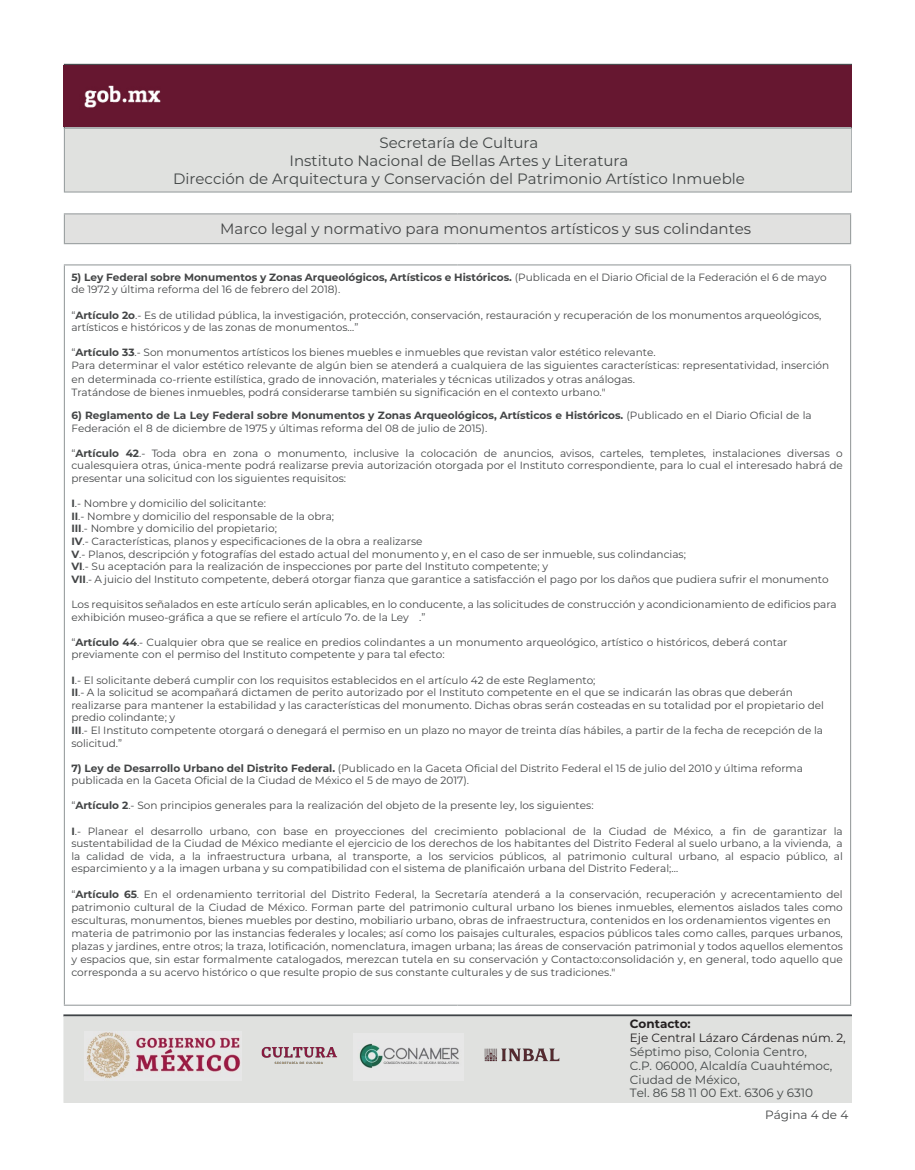
<style>
.page{position:relative;width:915px;height:1170px;background:#fff}
.page>*{position:absolute;margin:0;border:0;box-sizing:border-box;transform-origin:0 0}
.t1{font:15px/18px "Montserrat";color:#424646;text-align:center}
.t2{font:15px "Montserrat";color:#434546}
.t3{font:12px/14px "Montserrat";color:#424646}
.t4{font:12px "Montserrat";color:#231f20}
.t5{font:12px "Montserrat";color:#434546}
.t6{font:700 12px "Montserrat";color:#231f20}
.t7{font:10.5px/12.6px "Montserrat";color:#434546}
.s1{font-weight:700}
</style>
<div class="page">
<div style="left:64px;top:64px;width:787px;height:65px;border:1px solid #404447"></div>
<div style="left:64px;top:128px;width:786px;height:64px;background:#e0e1df"></div>
<div style="left:64px;top:128px;width:787px;height:64px;border:1px solid #9ca2a3"></div>
<div style="left:64px;top:214px;width:786px;height:30px;background:#e1e1e0"></div>
<hr style="left:64px;top:213px;width:393px;height:1px;background:#9ba0a1">
<svg style="left:64px;top:214px;width:1px;height:29px"></svg>
<hr style="left:457px;top:213px;width:393px;height:1px;background:#9ba0a1">
<hr style="left:64px;top:243px;width:393px;height:1px;background:#9ba0a1">
<hr style="left:457px;top:243px;width:393px;height:1px;background:#9ba0a1">
<hr style="left:64px;top:264px;width:393px;height:1px;background:#9ba0a1">
<hr style="left:64px;top:265px;width:1px;height:739px;background:#9ba0a1">
<hr style="left:457px;top:264px;width:393px;height:1px;background:#9ba0a1">
<hr style="left:849px;top:265px;width:1px;height:739px;background:#9ba0a1">
<hr style="left:64px;top:1004px;width:393px;height:1px;background:#9ba0a1">
<hr style="left:457px;top:1004px;width:393px;height:1px;background:#9ba0a1">
<div style="left:64px;top:65px;width:787px;height:61px;background:#661730"></div>
<div style="left:63px;top:1014px;width:788px;height:2px;border:1px solid #404447"></div>
<div style="left:64px;top:1016px;width:787px;height:86px;background:#e0e1df"></div>
<div style="left:63px;top:1016px;width:788px;height:86px;border:1px solid #e0e1df"></div>
<img style="left:359px;top:1044px;width:100px;height:24px">
<img style="left:484px;top:1048px;width:75px;height:14px">
<img style="left:86px;top:1032px;width:155px;height:46px">
<img style="left:261px;top:1047px;width:77px;height:17px">
<h1 class="t1" style="left:173px;top:133px;width:573px">Secretaría de Cultura<br>Instituto Nacional de Bellas Artes y Literatura<br>Dirección de Arquitectura y Conservación del Patrimonio Artístico Inmueble</h1>
<p class="t2" style="left:220px;top:218px;width:532px">Marco legal y normativo para monumentos artísticos y sus colindantes</p>
<p class="t7" style="left:71px;top:270px;width:756px"><span class="s1">5) Ley Federal sobre Monumentos y Zonas Arqueológicos, Artísticos e Históricos.</span> (Publicada en el Diario Oficial de la Federación el 6 de mayo de 1972 y última reforma del 16 de febrero del 2018).</p>
<p class="t7" style="left:71px;top:308px;width:751px">“<span class="s1">Artículo 2o</span>.- Es de utilidad pública, la investigación, protección, conservación, restauración y recuperación de los monumentos arqueológicos, artísticos e históricos y de las zonas de monumentos…”</p>
<p class="t7" style="left:71px;top:345px;width:759px;line-height:13.2px">“<span class="s1">Artículo 33</span>.- Son monumentos artísticos los bienes muebles e inmuebles que revistan valor estético relevante.<br>Para determinar el valor estético relevante de algún bien se atenderá a cualquiera de las siguientes características: representatividad, inserción en determinada co-rriente estilística, grado de innovación, materiales y técnicas utilizados y otras análogas.<br>Tratándose de bienes inmuebles, podrá considerarse también su significación en el contexto urbano."</p>
<p class="t7" style="left:71px;top:409px;width:741px"><span class="s1">6) Reglamento de La Ley Federal sobre Monumentos y Zonas Arqueológicos, Artísticos e Históricos.</span> (Publicado en el Diario Oficial de la<br>Federación el 8 de diciembre de 1975 y últimas reforma del 08 de julio de 2015).</p>
<p class="t7" style="left:71px;top:446px;width:772px;text-align:justify">“<span class="s1">Artículo 42</span>.- Toda obra en zona o monumento, inclusive la colocación de anuncios, avisos, carteles, templetes, instalaciones diversas o cualesquiera otras, única-mente podrá realizarse previa autorización otorgada por el Instituto correspondiente, para lo cual el interesado habrá de presentar una solicitud con los siguientes requisitos:</p>
<p class="t7" style="left:71px;top:497px;width:758px"><span class="s1">I</span>.- Nombre y domicilio del solicitante:<br><span class="s1">II</span>.- Nombre y domicilio del responsable de la obra;<br><span class="s1">III</span>.- Nombre y domicilio del propietario;<br><span class="s1">IV</span>.- Características, planos y especificaciones de la obra a realizarse<br><span class="s1">V</span>.- Planos, descripción y fotografías del estado actual del monumento y, en el caso de ser inmueble, sus colindancias;<br><span class="s1">VI</span>.- Su aceptación para la realización de inspecciones por parte del Instituto competente; y<br><span class="s1">VII</span>.- A juicio del Instituto competente, deberá otorgar fianza que garantice a satisfacción el pago por los daños que pudiera sufrir el monumento</p>
<p class="t7" style="left:71px;top:597px;width:766px">Los requisitos señalados en este artículo serán aplicables, en lo conducente, a las solicitudes de construcción y acondicionamiento de edificios para exhibición museo-gráfica a que se refiere el artículo 7o. de la Ley .”</p>
<p class="t7" style="left:71px;top:635px;width:717px">“<span class="s1">Artículo 44</span>.- Cualquier obra que se realice en predios colindantes a un monumento arqueológico, artístico o históricos, deberá contar previamente con el permiso del Instituto competente y para tal efecto:</p>
<p class="t7" style="left:71px;top:673px;width:753px"><span class="s1">I</span>.- El solicitante deberá cumplir con los requisitos establecidos en el artículo 42 de este Reglamento;<br><span class="s1">II</span>.- A la solicitud se acompañará dictamen de perito autorizado por el Instituto competente en el que se indicarán las obras que deberán realizarse para mantener la estabilidad y las características del monumento. Dichas obras serán costeadas en su totalidad por el propietario del predio colindante; y<br><span class="s1">III</span>.- El Instituto competente otorgará o denegará el permiso en un plazo no mayor de treinta días hábiles, a partir de la fecha de recepción de la solicitud.”</p>
<p class="t7" style="left:71px;top:761px;width:732px"><span class="s1">7) Ley de Desarrollo Urbano del Distrito Federal.</span> (Publicado en la Gaceta Oficial del Distrito Federal el 15 de julio del 2010 y última reforma publicada en la Gaceta Oficial de la Ciudad de México el 5 de mayo de 2017).</p>
<p class="t7" style="left:71px;top:799px;width:523px">“<span class="s1">Artículo 2</span>.- Son principios generales para la realización del objeto de la presente ley, los siguientes:</p>
<p class="t7" style="left:71px;top:824px;width:772px;text-align:justify"><span class="s1">I</span>.- Planear el desarrollo urbano, con base en proyecciones del crecimiento poblacional de la Ciudad de México, a fin de garantizar la sustentabilidad de la Ciudad de México mediante el ejercicio de los derechos de los habitantes del Distrito Federal al suelo urbano, a la vivienda, a la calidad de vida, a la infraestructura urbana, al transporte, a los servicios públicos, al patrimonio cultural urbano, al espacio público, al esparcimiento y a la imagen urbana y su compatibilidad con el sistema de planificaión urbana del Distrito Federal;…</p>
<p class="t7" style="left:71px;top:886px;width:772px;line-height:13.2px">“<span class="s1">Artículo 65</span>. En el ordenamiento territorial del Distrito Federal, la Secretaría atenderá a la conservación, recuperación y acrecentamiento del patrimonio cultural de la Ciudad de México. Forman parte del patrimonio cultural urbano los bienes inmuebles, elementos aislados tales como esculturas, monumentos, bienes muebles por destino, mobiliario urbano, obras de infraestructura, contenidos en los ordenamientos vigentes en materia de patrimonio por las instancias federales y locales; así como los paisajes culturales, espacios públicos tales como calles, parques urbanos, plazas y jardines, entre otros; la traza, lotificación, nomenclatura, imagen urbana; las áreas de conservación patrimonial y todos aquellos elementos y espacios que, sin estar formalmente catalogados, merezcan tutela en su conservación y Contacto:consolidación y, en general, todo aquello que corresponda a su acervo histórico o que resulte propio de sus constante culturales y de sus tradiciones."</p>
<p class="t6" style="left:629px;top:1014px;width:62px">Contacto:</p>
<p class="t4" style="left:629px;top:1029px;width:217px">Eje Central Lázaro Cárdenas núm. 2,</p>
<p class="t3" style="left:629px;top:1043px;width:204px">Séptimo piso, Colonia Centro,<br>C.P. 06000, Alcaldía Cuauhtémoc,<br>Ciudad de México,<br>Tel. 86 58 11 00 Ext. 6306 y 6310</p>
<p class="t5" style="left:765px;top:1106px;width:85px">Página 4 de 4</p>
</div>
